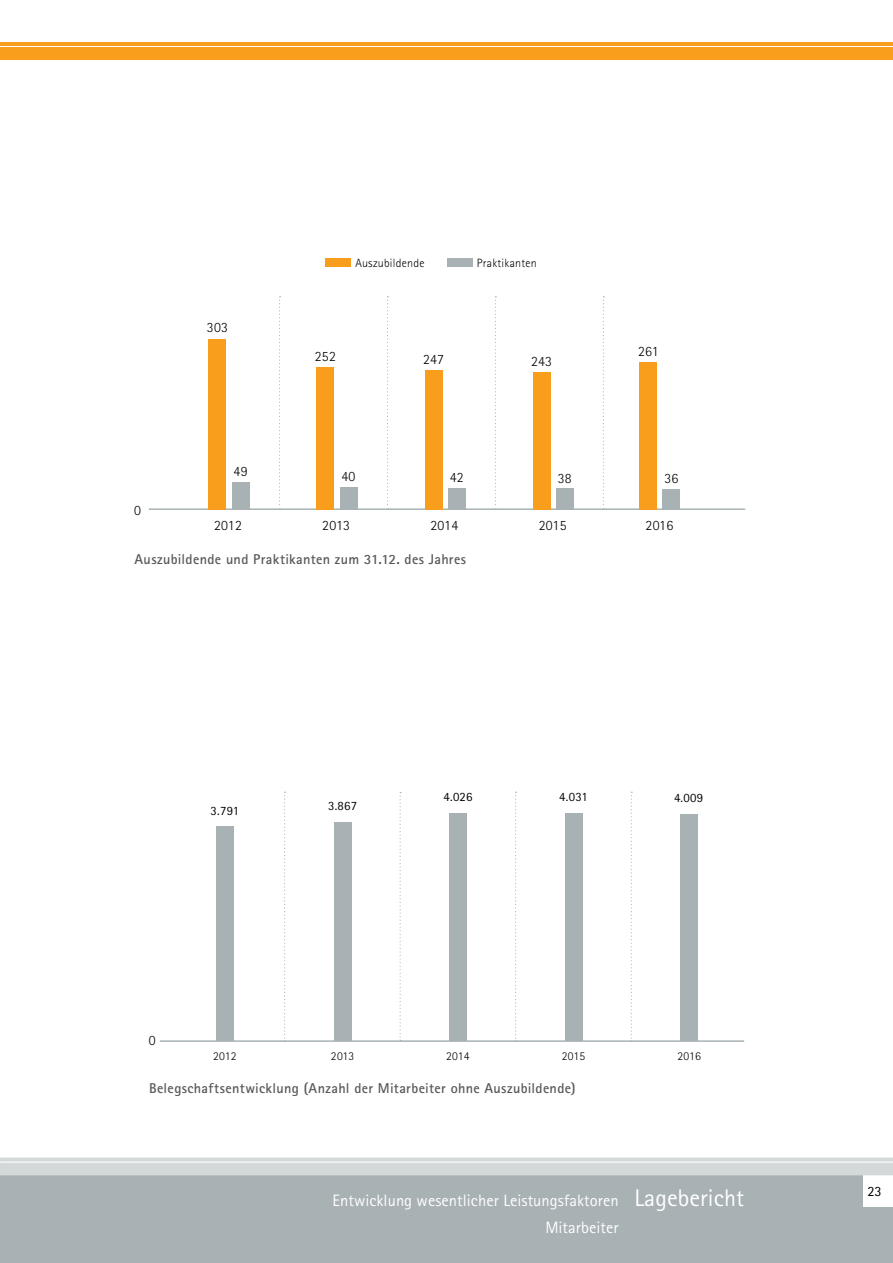
<style>
.page{position:relative;width:893px;height:1263px;background:#fff}
.page>*{position:absolute;margin:0;border:0;box-sizing:border-box;transform-origin:0 0}
.t1{font:16.5px/27px "Agfa Rotis Sans Serif";letter-spacing:.005em;color:#fff}
.t2{font:700 14.25px "Agfa Rotis Sans Serif";letter-spacing:.02em;color:#58595b}
.t3{font:300 14.25px "Agfa Rotis Sans Serif";letter-spacing:.02em;color:#000}
.t4{font:14.25px "Agfa Rotis Sans Serif";color:#000}
.t5{font:12.75px "Agfa Rotis Sans Serif";letter-spacing:.02em;color:#000}
.t6{font:300 12px "Agfa Rotis Sans Serif";letter-spacing:.02em;color:#000}
.s1{font-size:24px}
</style>
<div class="page">
<svg style="left:400px;top:792px;width:1px;height:248px"></svg>
<svg style="left:284px;top:792px;width:2px;height:247px"></svg>
<svg style="left:515px;top:792px;width:2px;height:247px"></svg>
<svg style="left:631px;top:792px;width:1px;height:247px"></svg>
<hr style="left:160px;top:1040px;width:584px;height:2px;background:#a8b1b4">
<div style="left:216px;top:827px;width:17px;height:214px;background:#a8b1b4"></div>
<div style="left:334px;top:822px;width:17px;height:219px;background:#a8b1b4"></div>
<div style="left:449px;top:813px;width:17px;height:228px;background:#a8b1b4"></div>
<div style="left:565px;top:813px;width:17px;height:228px;background:#a8b1b4"></div>
<div style="left:681px;top:814px;width:17px;height:227px;background:#a8b1b4"></div>
<svg style="left:603px;top:296px;width:1px;height:209px"></svg>
<svg style="left:387px;top:296px;width:1px;height:209px"></svg>
<svg style="left:495px;top:296px;width:1px;height:209px"></svg>
<svg style="left:279px;top:296px;width:2px;height:209px"></svg>
<div style="left:326px;top:259px;width:25px;height:8px;background:#f99d1c"></div>
<div style="left:447px;top:259px;width:26px;height:8px;background:#a8b1b4"></div>
<hr style="left:149px;top:508px;width:596px;height:2px;background:#a8b1b4">
<div style="left:232px;top:482px;width:17px;height:28px;background:#a8b1b4"></div>
<div style="left:340px;top:487px;width:17px;height:23px;background:#a8b1b4"></div>
<div style="left:448px;top:488px;width:17px;height:22px;background:#a8b1b4"></div>
<div style="left:556px;top:488px;width:17px;height:22px;background:#a8b1b4"></div>
<div style="left:663px;top:489px;width:17px;height:21px;background:#a8b1b4"></div>
<div style="left:209px;top:339px;width:17px;height:171px;background:#f99d1c"></div>
<div style="left:317px;top:367px;width:17px;height:143px;background:#f99d1c"></div>
<div style="left:425px;top:370px;width:17px;height:140px;background:#f99d1c"></div>
<div style="left:533px;top:372px;width:17px;height:138px;background:#f99d1c"></div>
<div style="left:640px;top:362px;width:17px;height:148px;background:#f99d1c"></div>
<div style="left:0;top:1173px;width:893px;height:90px;background:#a8b1b4"></div>
<div style="left:863px;top:1175px;width:30px;height:31px;background:#fff"></div>
<svg style="left:0;top:1158px;width:893px;height:17px;background:#d5dadb"></svg>
<div style="left:0;top:47px;width:893px;height:13px;background:#f99d1c"></div>
<hr style="left:0;top:42px;width:893px;height:4px;background:#f99d1c">
<p class="t3" style="left:134px;top:502px;width:8px">0</p>
<p class="t3" style="left:207px;top:319px;width:23px">303</p>
<p class="t3" style="left:234px;top:463px;width:15px">49</p>
<p class="t6" style="left:355px;top:256px;width:71px">Auszubildende</p>
<p class="t6" style="left:477px;top:256px;width:61px">Praktikanten</p>
<p class="t3" style="left:315px;top:348px;width:23px">252</p>
<p class="t3" style="left:423px;top:351px;width:23px">247</p>
<p class="t3" style="left:531px;top:353px;width:23px">243</p>
<p class="t3" style="left:638px;top:343px;width:22px">261</p>
<p class="t3" style="left:341px;top:468px;width:15px">40</p>
<p class="t3" style="left:450px;top:469px;width:15px">42</p>
<p class="t3" style="left:558px;top:470px;width:15px">38</p>
<p class="t3" style="left:664px;top:470px;width:15px">36</p>
<p class="t3" style="left:214px;top:517px;width:29px">2012</p>
<p class="t3" style="left:322px;top:517px;width:29px">2013</p>
<p class="t3" style="left:430px;top:517px;width:29px">2014</p>
<p class="t3" style="left:539px;top:517px;width:29px">2015</p>
<p class="t3" style="left:645px;top:517px;width:29px">2016</p>
<p class="t2" style="left:135px;top:550px;width:333px">Auszubildende und Praktikanten zum 31.12. des Jahres</p>
<p class="t5" style="left:211px;top:803px;width:30px">3.791</p>
<p class="t5" style="left:328px;top:798px;width:31px">3.867</p>
<p class="t5" style="left:444px;top:789px;width:30px">4.026</p>
<p class="t5" style="left:559px;top:789px;width:30px">4.031</p>
<p class="t5" style="left:674px;top:790px;width:31px">4.009</p>
<p class="t3" style="left:149px;top:1032px;width:8px">0</p>
<p class="t6" style="left:213px;top:1049px;width:25px">2012</p>
<p class="t6" style="left:331px;top:1049px;width:25px">2013</p>
<p class="t6" style="left:446px;top:1049px;width:25px">2014</p>
<p class="t6" style="left:562px;top:1049px;width:25px">2015</p>
<p class="t6" style="left:677px;top:1049px;width:25px">2016</p>
<p class="t2" style="left:149px;top:1079px;width:428px">Belegschaftsentwicklung (Anzahl der Mitarbeiter ohne Auszubildende)</p>
<p class="t1" style="left:545px;top:1186px;width:200px;text-indent:-213px">Entwicklung wesentlicher Leistungsfaktoren <span class="s1">Lagebericht<br></span>Mitarbeiter</p>
<p class="t4" style="left:867px;top:1182px;width:16px">23</p>
</div>
